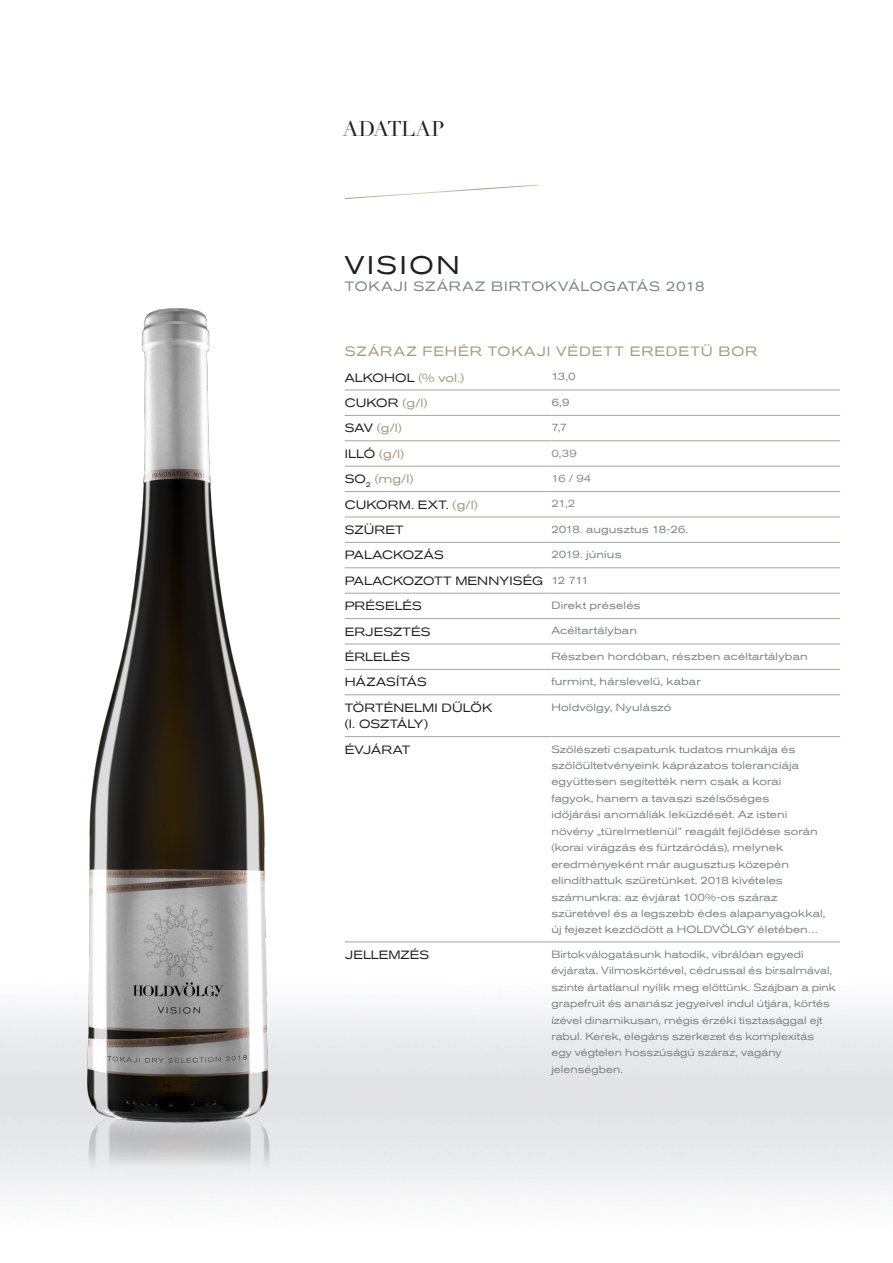
<style>
.page{position:relative;width:893px;height:1263px;background:#fff}
.page>*{position:absolute;margin:0;border:0;box-sizing:border-box;transform-origin:0 0}
.fajta{font:expanded 25.35px "Akzidenz Grotesk BQ";letter-spacing:.105em;color:#231f20}
.t1{font:21px "Didot";letter-spacing:-.01em;color:#231f20}
.fajta-2{font:expanded 13.5px "Akzidenz Grotesk BQ";letter-spacing:.07em;color:#a69a7c}
.fajta-3{font:expanded 13.5px "Akzidenz Grotesk BQ";letter-spacing:.065em;color:#808285}
.t2{font:expanded 12px "Akzidenz Grotesk BQ";letter-spacing:.015em;color:#231f20}
.t3{font:expanded 12px "Akzidenz Grotesk BQ";letter-spacing:.005em;color:#a69a7c}
.t4{font:expanded 10.5px/16.5px "Akzidenz Grotesk BQ";letter-spacing:.005em;color:#808285}
.t5{font:expanded 10.5px/16.5px "Akzidenz Grotesk BQ";letter-spacing:.005em;color:#808285;scale:.96 1}
.t6{font:expanded 10.5px "Akzidenz Grotesk BQ";letter-spacing:-.015em;color:#8e8c8c}
.s1{color:#a69a7c}
.s2{color:#231f20}
</style>
<div class="page">
<img style="left:0;top:308px;width:505px;height:919px">
<hr style="left:345px;top:390px;width:206px;height:1px;background:#a4a69d">
<hr style="left:551px;top:390px;width:289px;height:1px;background:#a4a69d">
<hr style="left:345px;top:415px;width:206px;height:1px;background:#a4a69d">
<hr style="left:551px;top:415px;width:289px;height:1px;background:#a4a69d">
<hr style="left:345px;top:440px;width:206px;height:1px;background:#a4a69d">
<hr style="left:551px;top:440px;width:289px;height:1px;background:#a4a69d">
<hr style="left:345px;top:466px;width:206px;height:1px;background:#a4a69d">
<hr style="left:551px;top:466px;width:289px;height:1px;background:#a4a69d">
<hr style="left:345px;top:491px;width:206px;height:1px;background:#a4a69d">
<hr style="left:551px;top:491px;width:289px;height:1px;background:#a4a69d">
<hr style="left:345px;top:517px;width:206px;height:1px;background:#a4a69d">
<hr style="left:551px;top:517px;width:289px;height:1px;background:#a4a69d">
<hr style="left:345px;top:542px;width:206px;height:1px;background:#a4a69d">
<hr style="left:551px;top:542px;width:289px;height:1px;background:#a4a69d">
<hr style="left:345px;top:567px;width:206px;height:1px;background:#a4a69d">
<hr style="left:551px;top:567px;width:289px;height:1px;background:#a4a69d">
<hr style="left:345px;top:593px;width:206px;height:1px;background:#a4a69d">
<hr style="left:551px;top:593px;width:289px;height:1px;background:#a4a69d">
<hr style="left:345px;top:618px;width:206px;height:1px;background:#a4a69d">
<hr style="left:551px;top:618px;width:289px;height:1px;background:#a4a69d">
<hr style="left:345px;top:644px;width:206px;height:1px;background:#a4a69d">
<hr style="left:551px;top:644px;width:289px;height:1px;background:#a4a69d">
<hr style="left:345px;top:669px;width:206px;height:1px;background:#a4a69d">
<hr style="left:551px;top:669px;width:289px;height:1px;background:#a4a69d">
<hr style="left:345px;top:694px;width:206px;height:1px;background:#a4a69d">
<hr style="left:551px;top:694px;width:289px;height:1px;background:#a4a69d">
<hr style="left:345px;top:736px;width:206px;height:1px;background:#a4a69d">
<hr style="left:551px;top:736px;width:289px;height:1px;background:#a4a69d">
<hr style="left:345px;top:941px;width:206px;height:1px;background:#a4a69d">
<hr style="left:551px;top:941px;width:289px;height:1px;background:#a4a69d">
<svg style="left:344px;top:184px;width:194px;height:15px"></svg>
<p class="t1" style="left:343px;top:116px;width:103px">ADATLAP</p>
<p class="fajta" style="left:345px;top:251px;width:116px">VISION</p>
<p class="fajta-3" style="left:345px;top:278px;width:361px">TOKAJI SZÁRAZ BIRTOKVÁLOGATÁS 2018</p>
<p class="fajta-2" style="left:345px;top:343px;width:414px">SZÁRAZ FEHÉR TOKAJI VÉDETT EREDETŰ BOR</p>
<p class="t2" style="left:345px;top:370px;width:121px">ALKOHOL <span class="s1">(% vol.)</span></p>
<p class="t4" style="left:551px;top:369px;width:26px">13,0</p>
<p class="t2" style="left:345px;top:396px;width:84px">CUKOR <span class="s1">(g/l)</span></p>
<p class="t4" style="left:551px;top:394px;width:20px">6,9</p>
<p class="t3" style="left:345px;top:421px;width:59px"><span class="s2">SAV</span> (g/l)</p>
<p class="t4" style="left:551px;top:419px;width:17px">7,7</p>
<p class="t3" style="left:345px;top:447px;width:61px"><span class="s2">ILLÓ</span> (g/l)</p>
<p class="t6" style="left:551px;top:447px;width:27px">0,39</p>
<p class="t3" style="left:345px;top:472px;width:70px"><span class="s2">SO</span><sub>2</sub> (mg/l)</p>
<p class="t6" style="left:551px;top:472px;width:41px">16 / 94</p>
<p class="t2" style="left:345px;top:497px;width:135px">CUKORM. EXT. <span class="s1">(g/l)</span></p>
<p class="t6" style="left:551px;top:498px;width:25px">21,2</p>
<p class="t2" style="left:345px;top:523px;width:60px">SZÜRET</p>
<p class="t4" style="left:551px;top:521px;width:138px">2018. augusztus 18-26.</p>
<p class="t2" style="left:345px;top:548px;width:100px">PALACKOZÁS</p>
<p class="t4" style="left:551px;top:546px;width:72px">2019. június</p>
<p class="t2" style="left:345px;top:573px;width:200px">PALACKOZOTT MENNYISÉG</p>
<p class="t4" style="left:551px;top:572px;width:39px">12 711</p>
<p class="t2" style="left:345px;top:599px;width:79px">PRÉSELÉS</p>
<p class="t4" style="left:551px;top:597px;width:91px">Direkt préselés</p>
<p class="t2" style="left:345px;top:624px;width:87px">ERJESZTÉS</p>
<p class="t4" style="left:551px;top:622px;width:87px">Acéltartályban</p>
<p class="t2" style="left:345px;top:650px;width:67px">ÉRLELÉS</p>
<p class="t4" style="left:551px;top:648px;width:258px">Részben hordóban, részben acéltartályban</p>
<p class="t2" style="left:345px;top:675px;width:84px">HÁZASÍTÁS</p>
<p class="t4" style="left:551px;top:673px;width:151px">furmint, hárslevelű, kabar</p>
<p class="t2" style="left:345px;top:700px;width:149px">TÖRTÉNELMI DŰLŐK</p>
<p class="t2" style="left:345px;top:717px;width:85px">(I. OSZTÁLY)</p>
<p class="t4" style="left:551px;top:699px;width:122px">Holdvölgy, Nyulászó</p>
<p class="t2" style="left:345px;top:742px;width:67px">ÉVJÁRAT</p>
<p class="t4" style="left:551px;top:741px;width:275px">Szőlészeti csapatunk tudatos munkája és szőlőültetvényeink káprázatos toleranciája együttesen segítették nem csak a korai fagyok, hanem a tavaszi szélsőséges<br>időjárási anomáliák leküzdését. Az isteni növény „türelmetlenül” reagált fejlődése során (korai virágzás és fürtzáródás), melynek eredményeként már augusztus közepén elindíthattuk szüretünket. 2018 kivételes számunkra: az évjárat 100%-os száraz szüretével és a legszebb édes alapanyagokkal, új fejezet kezdődött a HOLDVÖLGY életében…</p>
<p class="t2" style="left:345px;top:948px;width:86px">JELLEMZÉS</p>
<p class="t5" style="left:551px;top:946px;width:298px">Birtokválogatásunk hatodik, vibrálóan egyedi évjárata. Vilmoskörtével, cédrussal és birsalmával, szinte ártatlanul nyílik meg előttünk. Szájban a pink grapefruit és ananász jegyeivel indul útjára, körtés ízével dinamikusan, mégis érzéki tisztasággal ejt rabul. Kerek, elegáns szerkezet és komplexitás egy végtelen hosszúságú száraz, vagány jelenségben.</p>
</div>
